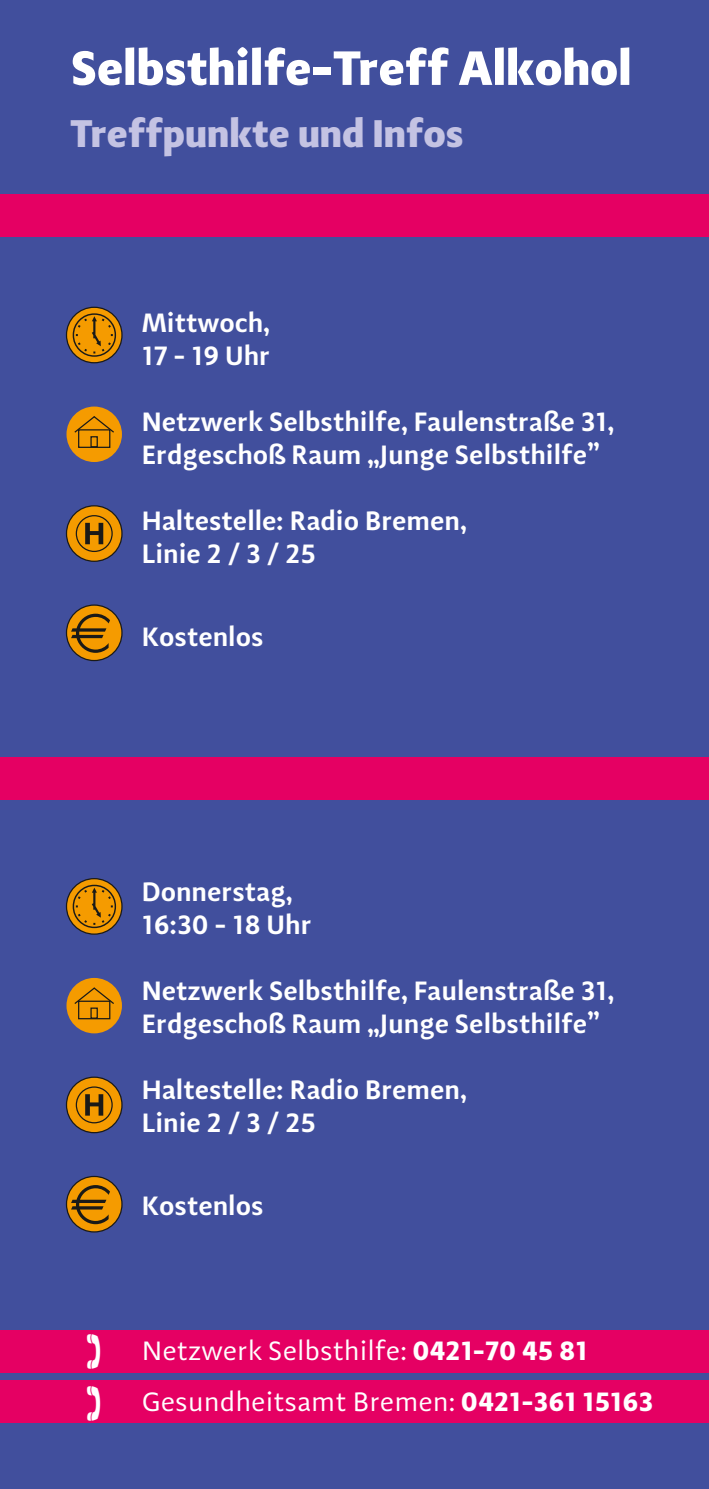
<style>
.page{position:relative;width:709px;height:1489px;background:#fff}
.page>*{position:absolute;margin:0;border:0;box-sizing:border-box;transform-origin:0 0}
.t1{font:900 50px "Adagio Sans";color:#fff}
.t2{font:900 40px "Adagio Sans";color:#c4c3e3}
.t3{font:600 27.5px/33px "Adagio Sans";color:#fff}
.t4{font:27.5px/51.5px "Adagio Sans";color:#fff}
.s1{font-weight:700}
</style>
<div class="page">
<div style="left:0;top:0;width:709px;height:1488px;background:#414f9d"></div>
<div style="left:0;top:756px;width:709px;height:43px;background:#e50063"></div>
<div style="left:0;top:194px;width:709px;height:42px;background:#e50063"></div>
<svg style="left:66px;top:307px;width:56px;height:56px"></svg>
<div style="left:66px;top:306px;width:57px;height:57px;border:1px solid #1a1a18;border-radius:50%"></div>
<div style="left:66px;top:406px;width:56px;height:56px;background:#f59b00;border-radius:50%"></div>
<div style="left:78px;top:429px;width:32px;height:19px;border:1px solid #1a1a18"></div>
<svg style="left:73px;top:415px;width:42px;height:19px"></svg>
<div style="left:90px;top:436px;width:8px;height:11px;border:1px solid #1a1a18"></div>
<svg style="left:66px;top:506px;width:56px;height:55px;background:#e18f02"></svg>
<div style="left:66px;top:505px;width:57px;height:57px;border:1px solid #1a1a18;border-radius:50%"></div>
<svg style="left:85px;top:523px;width:18px;height:21px"></svg>
<div style="left:76px;top:515px;width:37px;height:37px;border:1px solid #1a1a18;border-radius:50%"></div>
<svg style="left:66px;top:605px;width:56px;height:55px"></svg>
<div style="left:66px;top:604px;width:57px;height:57px;border:1px solid #1a1a18;border-radius:50%"></div>
<svg style="left:71px;top:613px;width:39px;height:39px;background:#af7108"></svg>
<svg style="left:66px;top:878px;width:56px;height:56px"></svg>
<div style="left:66px;top:878px;width:57px;height:56px;border:1px solid #1a1a18;border-radius:50%"></div>
<div style="left:66px;top:977px;width:56px;height:56px;background:#f59b00;border-radius:50%"></div>
<div style="left:78px;top:1000px;width:32px;height:19px;border:1px solid #1a1a18"></div>
<svg style="left:73px;top:986px;width:42px;height:19px"></svg>
<div style="left:90px;top:1007px;width:8px;height:11px;border:1px solid #1a1a18"></div>
<svg style="left:66px;top:1077px;width:56px;height:55px;background:#e08f02"></svg>
<div style="left:66px;top:1076px;width:57px;height:57px;border:1px solid #1a1a18;border-radius:50%"></div>
<svg style="left:85px;top:1094px;width:18px;height:21px"></svg>
<div style="left:76px;top:1086px;width:37px;height:37px;border:1px solid #1a1a18;border-radius:50%"></div>
<svg style="left:66px;top:1176px;width:56px;height:55px"></svg>
<div style="left:66px;top:1175px;width:57px;height:57px;border:1px solid #1a1a18;border-radius:50%"></div>
<svg style="left:71px;top:1184px;width:39px;height:40px;background:#af7208"></svg>
<div style="left:0;top:1330px;width:709px;height:42px;background:#e50063"></div>
<div style="left:0;top:1379px;width:709px;height:43px;background:#e50063"></div>
<div style="left:73px;top:313px;width:43px;height:44px;background:#f59b00"></div>
<div style="left:73px;top:884px;width:43px;height:44px;background:#f59b00"></div>
<h2 class="t1" style="left:71px;top:34px;width:562px">Selbsthilfe-Treff Alkohol</h2>
<h2 class="t2" style="left:71px;top:107px;width:394px">Treffpunkte und Infos</h2>
<p class="t3" style="left:142px;top:306px;width:130px">Mittwoch,</p>
<p class="t3" style="left:142px;top:339px;width:130px">17 - 19 Uhr</p>
<p class="t3" style="left:142px;top:405px;width:474px">Netzwerk Selbsthilfe, Faulenstraße 31,<br>Erdgeschoß Raum „Junge Selbsthilfe”</p>
<p class="t3" style="left:142px;top:504px;width:326px">Haltestelle: Radio Bremen,<br>Linie 2 / 3 / 25</p>
<p class="t3" style="left:142px;top:620px;width:123px">Kostenlos</p>
<p class="t3" style="left:142px;top:875px;width:152px">Donnerstag,</p>
<p class="t3" style="left:142px;top:908px;width:171px">16:30 - 18 Uhr</p>
<p class="t3" style="left:142px;top:974px;width:474px">Netzwerk Selbsthilfe, Faulenstraße 31,<br>Erdgeschoß Raum „Junge Selbsthilfe”</p>
<p class="t3" style="left:142px;top:1073px;width:326px">Haltestelle: Radio Bremen,<br>Linie 2 / 3 / 25</p>
<p class="t3" style="left:142px;top:1189px;width:123px">Kostenlos</p>
<p class="t4" style="left:142px;top:1324px;width:513px">Netzwerk Selbsthilfe: <span class="s1">0421-70 45 81<br></span>Gesundheitsamt Bremen: <span class="s1">0421-361 15163</span></p>
</div>
